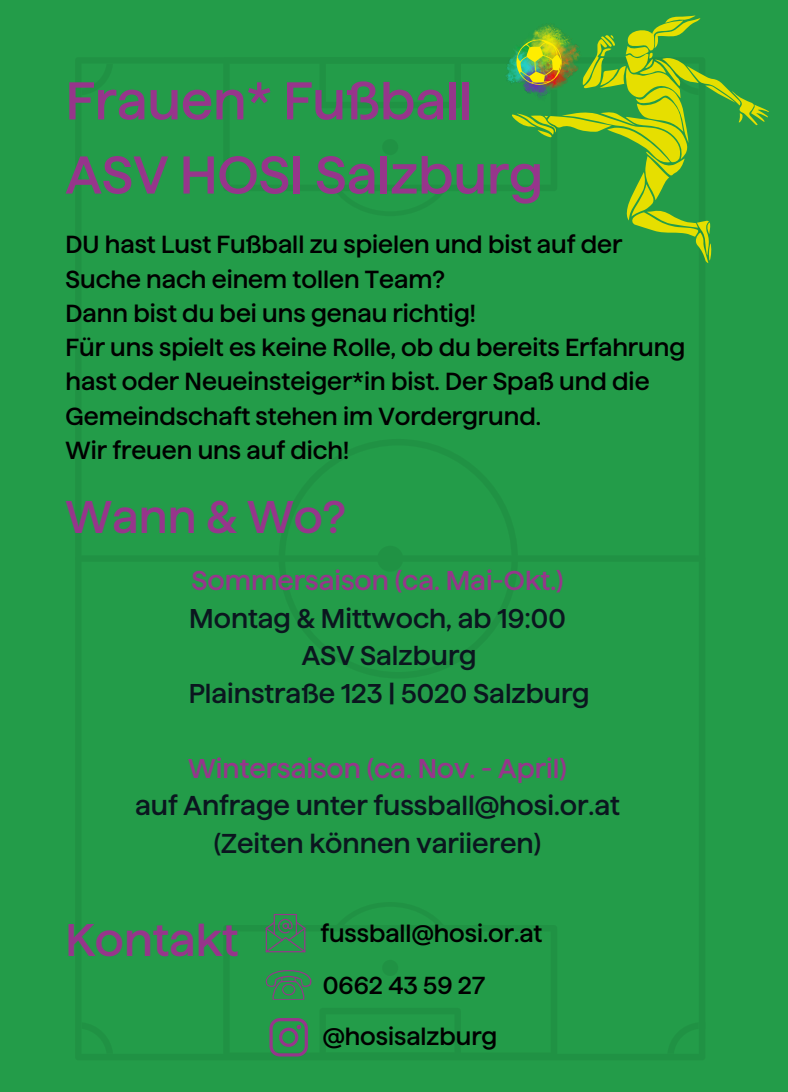
<style>
.page{position:relative;width:788px;height:1092px;background:#fff}
.page>*{position:absolute;margin:0;border:0;box-sizing:border-box;transform-origin:0 0}
.t1{font:500 53px/74px "Haffer XH";color:#96368b}
.t2{font:500 45.75px "Haffer XH";color:#96368b}
.t3{font:500 27.25px/37.5px "Haffer XH";color:#0b161f;text-align:center}
.t4{font:500 27px "Haffer XH";color:#0b161f}
.t5{font:500 27px "Haffer XH";color:#96368b}
.t6{font:500 24.75px/34.2px "Haffer XH";color:#000}
.t7{font:500 24.5px "Haffer XH";color:#000}
</style>
<div class="page">
<div style="left:0;top:0;width:788px;height:1091px;background:#239c49"></div>
<div style="left:75px;top:555px;width:630px;height:7px;background:#209244;border-radius:3px"></div>
<svg style="left:265px;top:914px;width:40px;height:38px"></svg>
<svg style="left:265px;top:970px;width:47px;height:29px"></svg>
<svg style="left:269px;top:1018px;width:39px;height:38px"></svg>
<img style="left:505px;top:59px;width:5px;height:23px">
<svg style="left:510px;top:15px;width:259px;height:248px"></svg>
<p class="t1" style="left:66px;top:63px;width:479px">Frauen* Fußball<br>ASV HOSI Salzburg</p>
<p class="t6" style="left:66px;top:227px;width:558px">DU hast Lust Fußball zu spielen und bist auf der</p>
<p class="t6" style="left:66px;top:261px;width:381px">Suche nach einem tollen Team?</p>
<p class="t6" style="left:66px;top:296px;width:411px">Dann bist du bei uns genau richtig!</p>
<p class="t6" style="left:66px;top:330px;width:621px">Für uns spielt es keine Rolle, ob du bereits Erfahrung hast oder Neueinsteiger*in bist. Der Spaß und die<br>Gemeindschaft stehen im Vordergrund.</p>
<p class="t6" style="left:66px;top:433px;width:285px">Wir freuen uns auf dich!</p>
<p class="t2" style="left:66px;top:492px;width:282px">Wann &amp; Wo?</p>
<p class="t5" style="left:191px;top:565px;width:373px">Sommersaison (ca. Mai-Okt.)</p>
<p class="t4" style="left:189px;top:603px;width:378px">Montag &amp; Mittwoch, ab 19:00</p>
<p class="t4" style="left:302px;top:640px;width:176px">ASV Salzburg</p>
<p class="t4" style="left:189px;top:678px;width:402px">Plainstraße 123 | 5020 Salzburg</p>
<p class="t5" style="left:188px;top:753px;width:380px">Wintersaison (ca. Nov. - April)</p>
<p class="t3" style="left:135px;top:786px;width:486px">auf Anfrage unter fussball@hosi.or.at (Zeiten können variieren)</p>
<h1 class="t2" style="left:66px;top:914px;width:174px">Kontakt</h1>
<p class="t7" style="left:320px;top:919px;width:223px">fussball@hosi.or.at</p>
<p class="t7" style="left:323px;top:971px;width:164px">0662 43 59 27</p>
<p class="t7" style="left:323px;top:1022px;width:176px">@hosisalzburg</p>
</div>
